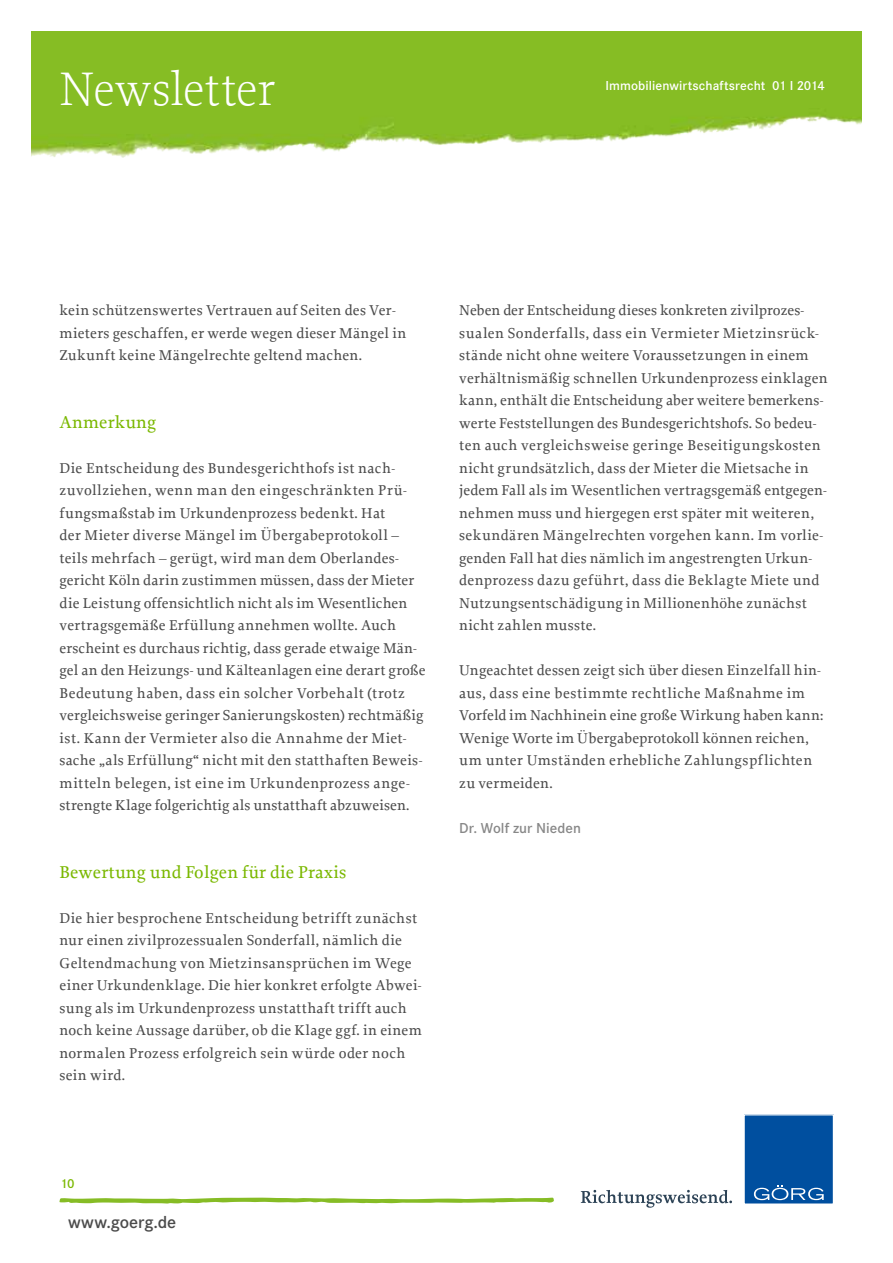
<style>
.page{position:relative;width:893px;height:1263px;background:#fff}
.page>*{position:absolute;margin:0;border:0;box-sizing:border-box;transform-origin:0 0}
.t1{font:300 49.5px "Proforma";letter-spacing:-.01em;color:#fff}
.t2{font:500 18px "Proforma";letter-spacing:.01em;color:#7ab800}
.t3{font:600 18px "Corporate S";letter-spacing:-.005em;color:#4b4b4b}
.t4{font:500 15px/22.5px "Proforma";letter-spacing:.02em;color:#4b4b4b}
.t5{font:600 15px "Corporate S";letter-spacing:.005em;color:#888}
.t6{font:600 13.5px "Corporate S";letter-spacing:.01em;color:#fff}
.t7{font:600 13.5px "Corporate S";color:#7ab800}
</style>
<div class="page">
<img style="left:32px;top:32px;width:829px;height:126px">
<div style="left:744px;top:1115px;width:89px;height:89px;background:#004f9f"></div>
<svg style="left:754px;top:1185px;width:70px;height:15px"></svg>
<svg style="left:581px;top:1190px;width:151px;height:18px"></svg>
<svg style="left:59px;top:1197px;width:495px;height:7px"></svg>
<h1 class="t1" style="left:60px;top:59px;width:217px">Newsletter</h1>
<p class="t6" style="left:605px;top:78px;width:221px">Immobilienwirtschaftsrecht 01 I 2014</p>
<p class="t4" style="left:60px;top:299px;width:348px">kein schützenswertes Vertrauen auf Seiten des Ver&shy;mieters geschaffen, er werde wegen dieser Mängel in<br>Zukunft keine Mängelrechte geltend machen.</p>
<p class="t2" style="left:60px;top:411px;width:98px">Anmerkung</p>
<p class="t4" style="left:60px;top:456px;width:368px">Die Entscheidung des Bundesgerichthofs ist nach&shy;zuvollziehen, wenn man den eingeschränkten Prü&shy;fungsmaßstab im Urkundenprozess bedenkt. Hat<br>der Mieter diverse Mängel im Übergabeprotokoll – teils mehrfach – gerügt, wird man dem Oberlandes&shy;gericht Köln darin zustimmen müssen, dass der Mieter die Leistung offensichtlich nicht als im Wesentlichen vertragsgemäße Erfüllung annehmen wollte. Auch erscheint es durchaus richtig, dass gerade etwaige Män&shy;gel an den Heizungs- und Kälteanlagen eine derart große Bedeutung haben, dass ein solcher Vorbehalt (trotz vergleichsweise geringer Sanierungskosten) rechtmäßig ist. Kann der Vermieter also die Annahme der Miet&shy;sache „als Erfüllung“ nicht mit den statthaften Beweis&shy;mitteln belegen, ist eine im Urkundenprozess ange&shy;strengte Klage folgerichtig als unstatthaft abzuweisen.</p>
<p class="t2" style="left:60px;top:861px;width:289px">Bewertung und Folgen für die Praxis</p>
<p class="t4" style="left:60px;top:906px;width:364px">Die hier besprochene Entscheidung betrifft zunächst nur einen zivilprozessualen Sonderfall, nämlich die Geltendmachung von Mietzinsansprüchen im Wege einer Urkundenklage. Die hier konkret erfolgte Abwei&shy;sung als im Urkundenprozess unstatthaft trifft auch noch keine Aussage darüber, ob die Klage ggf. in einem normalen Prozess erfolgreich sein würde oder noch sein wird.</p>
<p class="t4" style="left:459px;top:299px;width:370px">Neben der Entscheidung dieses konkreten zivilprozes&shy;sualen Sonderfalls, dass ein Vermieter Mietzinsrück&shy;stände nicht ohne weitere Voraussetzungen in einem verhältnismäßig schnellen Urkundenprozess einklagen kann, enthält die Entscheidung aber weitere bemerkens&shy;werte Feststellungen des Bundesgerichtshofs. So bedeu&shy;ten auch vergleichsweise geringe Beseitigungskosten nicht grundsätzlich, dass der Mieter die Mietsache in jedem Fall als im Wesentlichen vertragsgemäß entgegen&shy;nehmen muss und hiergegen erst später mit weiteren, sekundären Mängelrechten vorgehen kann. Im vorlie&shy;genden Fall hat dies nämlich im angestrengten Urkun&shy;denprozess dazu geführt, dass die Beklagte Miete und Nutzungsentschädigung in Millionenhöhe zunächst nicht zahlen musste.</p>
<p class="t4" style="left:459px;top:659px;width:366px">Ungeachtet dessen zeigt sich über diesen Einzelfall hin&shy;aus, dass eine bestimmte rechtliche Maßnahme im Vorfeld im Nachhinein eine große Wirkung haben kann:<br>Wenige Worte im Übergabeprotokoll können reichen, um unter Umständen erhebliche Zahlungspflichten zu vermeiden.</p>
<p class="t5" style="left:459px;top:819px;width:123px">Dr. Wolf zur Nieden</p>
<p class="t7" style="left:60px;top:1175px;width:16px">10</p>
<p class="t3" style="left:68px;top:1212px;width:110px">www.goerg.de</p>
</div>
